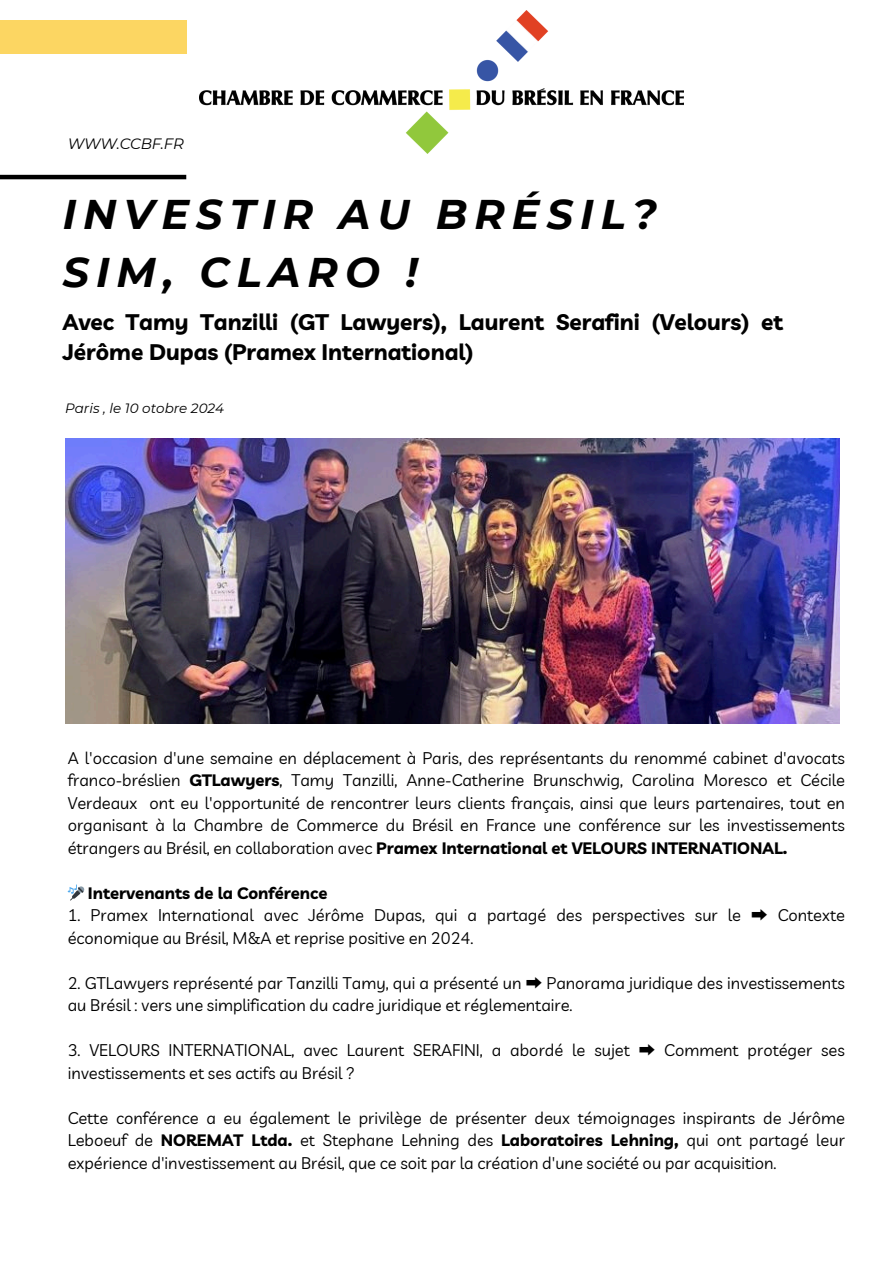
<style>
.page{position:relative;width:894px;height:1264px;background:#fff}
.page>*{position:absolute;margin:0;border:0;box-sizing:border-box;transform-origin:0 0}
.t1{font:italic 700 41.4px/57.3px "Montserrat";letter-spacing:.17em;color:#000}
.t2{font:700 22.5px/30.3px "Livvic";color:#000}
.t3{font:16.5px/22.5px "Livvic";color:#000}
.t4{font:700 16.5px "Livvic";color:#000}
.t5{font:italic 15px "Montserrat";letter-spacing:-.02em;color:#000}
.t6{font:italic 13.5px "Montserrat";color:#000}
.s1{font-weight:700}
.s2{font-family:"Noto Sans CJ Ksc"}
</style>
<div class="page">
<div style="left:0;top:20px;width:186px;height:33px;background:#fcd662"></div>
<hr style="left:0;top:175px;width:186px;height:4px;background:#000">
<img style="left:199px;top:11px;width:484px;height:143px">
<img style="left:66px;top:438px;width:773px;height:285px">
<h1 class="t5" style="left:68px;top:135px;width:118px">WWW.CCBF.FR</h1>
<h3 class="t1" style="left:63px;top:186px;width:595px">INVESTIR AU BRÉSIL?<br>SIM, CLARO !</h3>
<h4 class="t2" style="left:63px;top:306px;width:721px">Avec Tamy Tanzilli (GT Lawyers), Laurent Serafini (Velours) et<br>Jérôme Dupas (Pramex International)</h4>
<p class="t6" style="left:65px;top:400px;width:160px">Paris , le 10 otobre 2024</p>
<h2 class="t3" style="left:68px;top:746px;width:778px;text-align:justify">A l'occasion d'une semaine en déplacement à Paris, des représentants du renommé cabinet d'avocats franco-bréslien <span class="s1">GTLawyers</span>, Tamy Tanzilli, Anne-Catherine Brunschwig, Carolina Moresco et Cécile Verdeaux ont eu l'opportunité de rencontrer leurs clients français, ainsi que leurs partenaires, tout en organisant à la Chambre de Commerce du Brésil en France une conférence sur les investissements étrangers au Brésil, en collaboration avec <span class="s1">Pramex International et VELOURS INTERNATIONAL.</span></h2>
<h5 class="t4" style="left:88px;top:882px;width:241px">Intervenants de la Conférence</h5>
<h5 class="t3" style="left:68px;top:903px;width:778px">1. Pramex International avec Jérôme Dupas, qui a partagé des perspectives sur le <span class="s2">➡</span> Contexte économique au Brésil, M&amp;A et reprise positive en 2024.</h5>
<p class="t3" style="left:68px;top:971px;width:778px">2. GTLawyers représenté par Tanzilli Tamy, qui a présenté un <span class="s2">➡</span> Panorama juridique des investissements au Brésil : vers une simplification du cadre juridique et réglementaire.</p>
<p class="t3" style="left:68px;top:1038px;width:778px">3. VELOURS INTERNATIONAL, avec Laurent SERAFINI, a abordé le sujet <span class="s2">➡</span> Comment protéger ses investissements et ses actifs au Brésil ?</p>
<h4 class="t3" style="left:68px;top:1106px;width:778px;text-align:justify">Cette conférence a eu également le privilège de présenter deux témoignages inspirants de Jérôme Leboeuf de <span class="s1">NOREMAT Ltda.</span> et Stephane Lehning des <span class="s1">Laboratoires Lehning,</span> qui ont partagé leur expérience d'investissement au Brésil, que ce soit par la création d'une société ou par acquisition.</h4>
</div>
